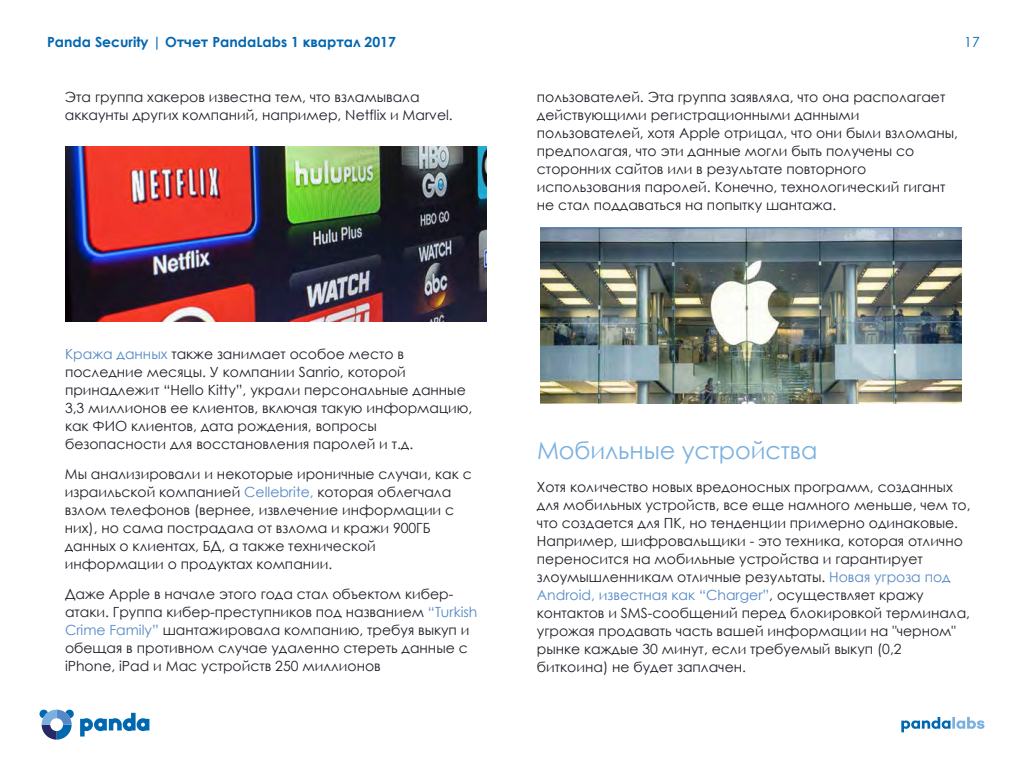
<style>
.page{position:relative;width:1024px;height:768px;background:#fff}
.page>*{position:absolute;margin:0;border:0;box-sizing:border-box;transform-origin:0 0}
.t1{font:24px "Century Gothic";letter-spacing:-.005em;color:#7ab0e0}
.t2{font:14px/18px "Century Gothic";color:#1f2029}
.t3{font:700 14px "Century Gothic";color:#0067b1}
.t4{font:14px "Century Gothic";color:#0067b1}
.s1{color:#0067b0}
.s2{color:#5488c7}
</style>
<div class="page">
<svg style="left:901px;top:717px;width:83px;height:15px"></svg>
<svg style="left:40px;top:710px;width:34px;height:30px"></svg>
<svg style="left:80px;top:713px;width:69px;height:24px"></svg>
<img style="left:65px;top:146px;width:422px;height:176px">
<img style="left:540px;top:228px;width:422px;height:176px">
<p class="t3" style="left:47px;top:31px;width:350px">Panda <span class="s1">Security</span> | Отчет PandaLabs 1 квартал 2017</p>
<p class="t4" style="left:964px;top:32px;width:17px">17</p>
<p class="t2" style="left:65px;top:87px;width:389px">Эта группа хакеров известна тем, что взламывала аккаунты других компаний, например, Netflix и Marvel.</p>
<p class="t2" style="left:65px;top:345px;width:409px"><span class="s2">Кража данных</span> также занимает особое место в последние месяцы. У компании Sanrio, которой принадлежит “Hello Kitty”, украли персональные данные 3,3 миллионов ее клиентов, включая такую информацию, как ФИО клиентов, дата рождения, вопросы безопасности для восстановления паролей и т.д.</p>
<p class="t2" style="left:65px;top:465px;width:408px">Мы анализировали и некоторые ироничные случаи, как с израильской компанией <span class="s2">Cellebrite,</span> которая облегчала взлом телефонов (вернее, извлечение информации с них), но сама пострадала от взлома и кражи 900ГБ данных о клиентах, БД, а также технической информации о продуктах компании.</p>
<p class="t2" style="left:65px;top:585px;width:414px">Даже Apple в начале этого года стал объектом кибер&shy;атаки. Группа кибер-преступников под названием <span class="s2">“Turkish Crime Family”</span> шантажировала компанию, требуя выкуп и обещая в противном случае удаленно стереть данные с iPhone, iPad и Mac устройств 250 миллионов</p>
<p class="t2" style="left:537px;top:87px;width:423px">пользователей. Эта группа заявляла, что она располагает действующими регистрационными данными пользователей, хотя Apple отрицал, что они были взломаны, предполагая, что эти данные могли быть получены со сторонних сайтов или в результате повторного использования паролей. Конечно, технологический гигант не стал поддаваться на попытку шантажа.</p>
<h1 class="t1" style="left:537px;top:434px;width:282px">Мобильные устройства</h1>
<p class="t2" style="left:537px;top:477px;width:435px">Хотя количество новых вредоносных программ, созданных для мобильных устройств, все еще намного меньше, чем то, что создается для ПК, но тенденции примерно одинаковые.<br>Например, шифровальщики - это техника, которая отлично переносится на мобильные устройства и гарантирует злоумышленникам отличные результаты. <span class="s2">Новая угроза под Android, известная как “Charger”</span>, осуществляет кражу контактов и SMS-сообщений перед блокировкой терминала, угрожая продавать часть вашей информации на "черном" рынке каждые 30 минут, если требуемый выкуп (0,2 биткоина) не будет заплачен.</p>
</div>
